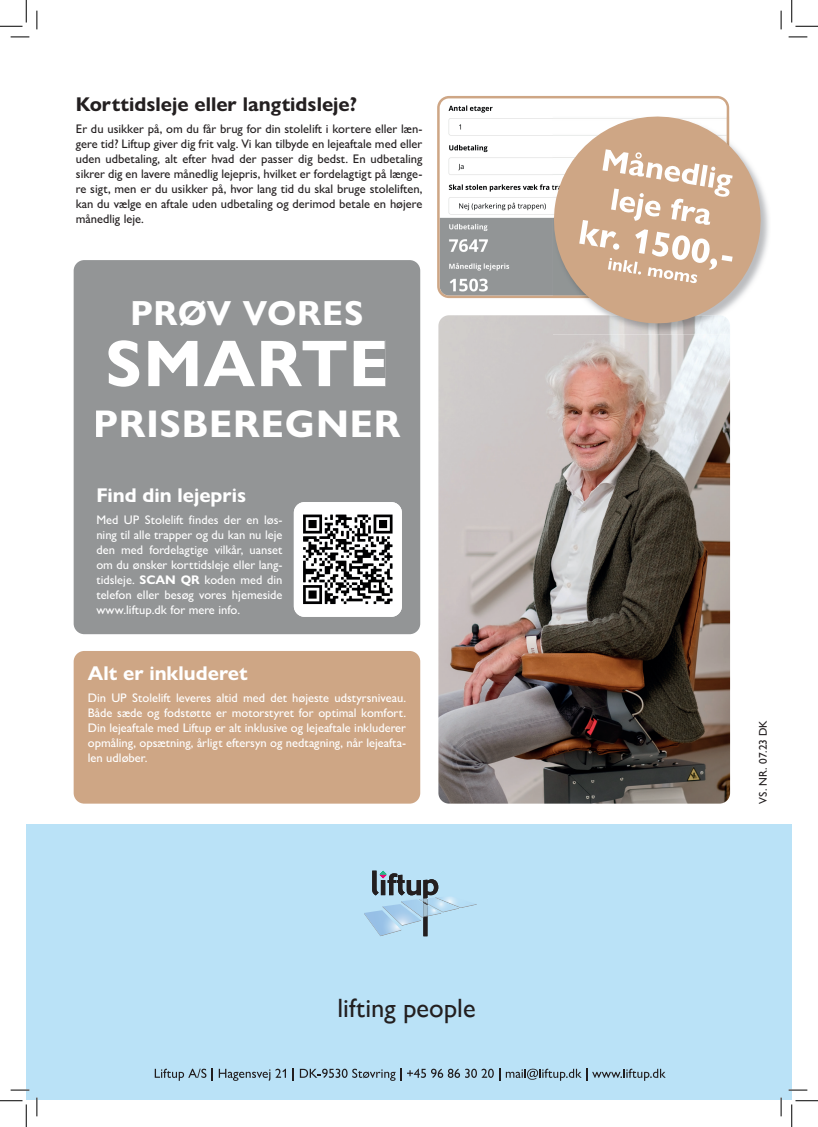
<style>
.page{position:relative;width:818px;height:1127px;background:#fff}
.page>*{position:absolute;margin:0;border:0;box-sizing:border-box;transform-origin:0 0}
.t1{font:700 66.25px "Gill Sans Nova";letter-spacing:.02em;color:#fff}
.t2{font:700 38.75px "Gill Sans Nova";letter-spacing:.02em;color:#fff}
.t3{font:700 35px "Gill Sans Nova";letter-spacing:.02em;color:#fff}
.t4{font:26.38px "Gill Sans Nova";color:#231f20}
.t5{font:700 20px "Gill Sans Nova";color:#231f20}
.t6{font:700 20px "Gill Sans Nova";color:#fff}
.t7{font:500 12.5px/15px "Gill Sans Nova";color:#fff;text-align:justify}
.t8{font:500 12.5px/15px "Gill Sans Nova";color:#231f20;text-align:justify}
.t9{font:500 11.25px "Gill Sans Nova";color:#231f20}
.s1{font-weight:700}
</style>
<div class="page">
<div style="left:26px;top:823px;width:766px;height:276px;background:#bae2f7"></div>
<svg style="left:364px;top:870px;width:112px;height:66px"></svg>
<svg style="left:155px;top:1068px;width:51px;height:12px"></svg>
<svg style="left:212px;top:1068px;width:1px;height:12px"></svg>
<svg style="left:219px;top:1068px;width:67px;height:12px"></svg>
<svg style="left:293px;top:1068px;width:1px;height:12px"></svg>
<svg style="left:300px;top:1068px;width:101px;height:12px"></svg>
<svg style="left:407px;top:1068px;width:93px;height:12px"></svg>
<svg style="left:506px;top:1068px;width:160px;height:12px"></svg>
<img style="left:438px;top:315px;width:292px;height:488px">
<svg style="left:437px;top:96px;width:292px;height:202px"></svg>
<img style="left:553px;top:331px;width:177px;height:3px">
<svg style="left:546px;top:109px;width:222px;height:222px"></svg>
<div style="left:74px;top:260px;width:346px;height:374px;background:#939596"></div>
<div style="left:133px;top:300px;width:230px;height:26px;background:#939596"></div>
<div style="left:108px;top:340px;width:277px;height:46px;background:#939596"></div>
<div style="left:96px;top:410px;width:304px;height:27px;background:#939596"></div>
<div style="left:74px;top:650px;width:346px;height:153px;background:#cea685;border-radius:11px"></div>
<img style="left:294px;top:502px;width:108px;height:114px">
<svg style="left:579px;top:149px;width:154px;height:134px"></svg>
<svg style="left:11px;top:36px;width:18px;height:2px"></svg>
<svg style="left:788px;top:36px;width:19px;height:2px"></svg>
<svg style="left:11px;top:1089px;width:18px;height:1px"></svg>
<svg style="left:788px;top:1089px;width:19px;height:1px"></svg>
<svg style="left:36px;top:11px;width:2px;height:18px"></svg>
<svg style="left:36px;top:1097px;width:2px;height:18px"></svg>
<svg style="left:780px;top:11px;width:2px;height:18px"></svg>
<svg style="left:780px;top:1097px;width:2px;height:18px"></svg>
<svg style="left:0;top:0;width:27px;height:27px"></svg>
<svg style="left:0;top:1100px;width:27px;height:26px"></svg>
<svg style="left:791px;top:0;width:27px;height:27px"></svg>
<svg style="left:791px;top:1100px;width:27px;height:26px"></svg>
<svg style="left:189px;top:515px;width:5px;height:9px"></svg>
<h3 class="t5" style="left:76px;top:91px;width:283px">Korttidsleje eller langtidsleje?</h3>
<p class="t8" style="left:76px;top:121px;width:348px">Er du usikker på, om du får brug for din stolelift i kortere eller læn&shy;gere tid? Liftup giver dig frit valg. Vi kan tilbyde en lejeaftale med eller uden udbetaling, alt efter hvad der passer dig bedst. En udbetaling sikrer dig en lavere månedlig lejepris, hvilket er fordelagtigt på længe&shy;re sigt, men er du usikker på, hvor lang tid du skal bruge stoleliften, kan du vælge en aftale uden udbetaling og derimod betale en højere månedlig leje.</p>
<h3 class="t3" style="left:130px;top:291px;width:235px">PRØV VORES</h3>
<h1 class="t1" style="left:105px;top:322px;width:285px">SMARTE</h1>
<h2 class="t2" style="left:93px;top:400px;width:309px">PRISBEREGNER</h2>
<h3 class="t6" style="left:96px;top:483px;width:151px">Find din lejepris</h3>
<p class="t7" style="left:96px;top:512px;width:188px">Med UP Stolelift ndes der en løs&shy;ning til alle trapper og du kan nu leje den med fordelagtige vilkår, uanset om du ønsker korttidsleje eller lang&shy;tidsleje. <span class="s1">SCAN QR</span> koden med din telefon eller besøg vores hjemeside www.liftup.dk for mere info.</p>
<h3 class="t6" style="left:88px;top:660px;width:161px">Alt er inkluderet</h3>
<p class="t7" style="left:88px;top:689px;width:320px">Din UP Stolelift leveres altid med det højeste udstyrsniveau.<br>Både sæde og fodstøtte er motorstyret for optimal komfort.<br>Din lejeaftale med Liftup er alt inklusive og lejeaftale inkluderer opmåling, opsætning, årligt eftersyn og nedtagning, når lejeafta&shy;len udløber.</p>
<h3 class="t4" style="left:337px;top:992px;width:140px">lifting people</h3>
<p class="t9" style="left:756px;top:803px;width:85px;rotate:-90deg">VS. NR. 07.23 DK</p>
</div>
